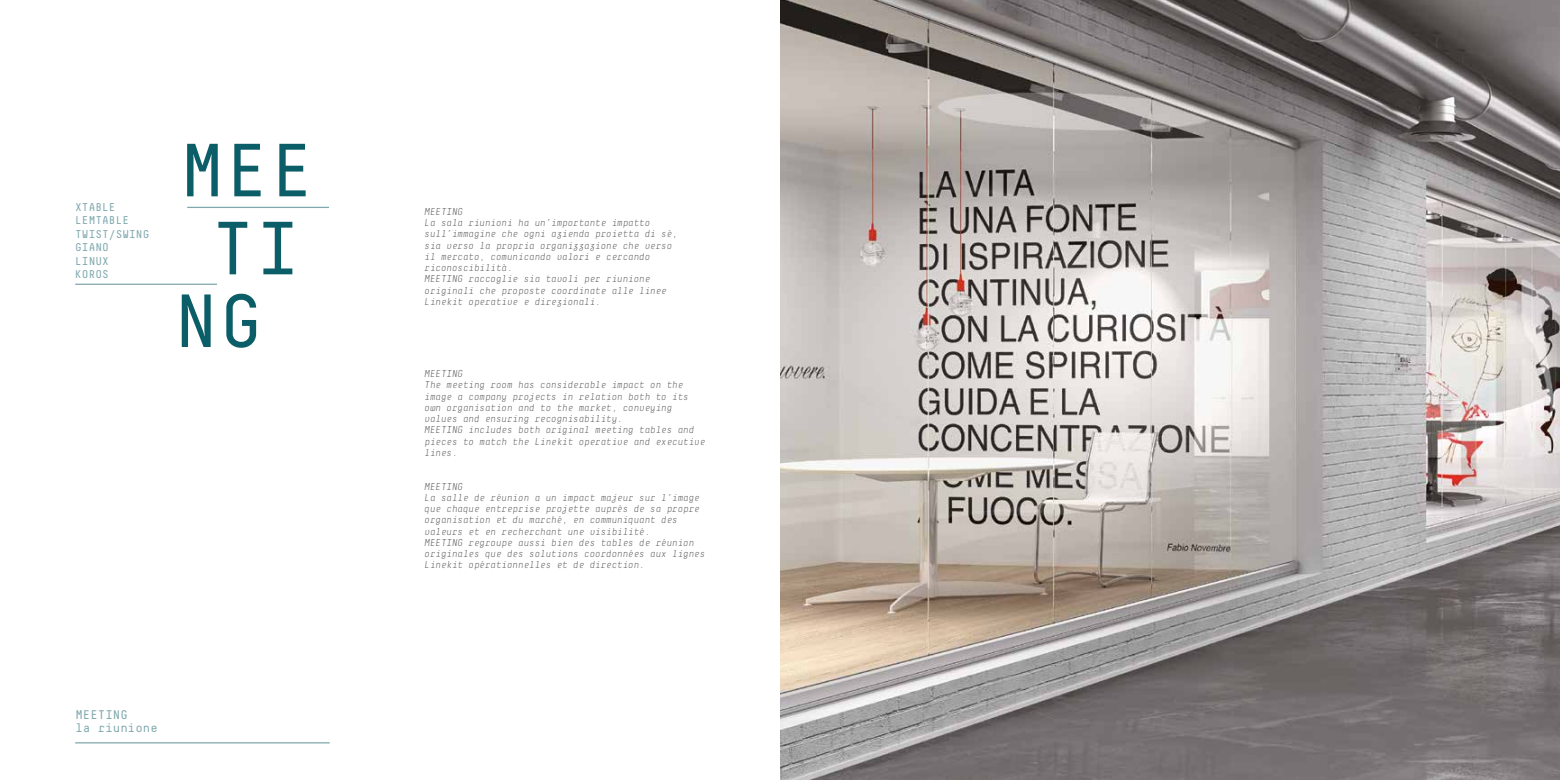
<style>
.page{position:relative;width:1560px;height:780px;background:#fff}
.page>*{position:absolute;margin:0;border:0;box-sizing:border-box;transform-origin:0 0}
.t1{font:75px "Decima Mono";color:#0b5d67}
.t2{font:12.5px/13.8px "Decima Mono";color:#7fa8ad}
.t3{font:11.25px/13.5px "Decima Mono";color:#7fa8ad}
.t4{font:italic 300 10px/11.2px "Decima Mono";letter-spacing:-.05em;color:#575756}
</style>
<div class="page">
<img style="left:780px;top:0;width:779px;height:780px">
<hr style="left:75px;top:742px;width:255px;height:1px;background:#7fa8ad">
<hr style="left:187px;top:207px;width:142px;height:1px;background:#7fa8ad">
<hr style="left:75px;top:283px;width:142px;height:2px;background:#7fa8ad">
<h1 class="t1" style="left:180px;top:128px;width:136px">MEE</h1>
<h1 class="t1" style="left:210px;top:206px;width:91px">TI</h1>
<h1 class="t1" style="left:174px;top:279px;width:91px">NG</h1>
<p class="t3" style="left:75px;top:200px;width:76px">XTABLE<br>LEMTABLE<br>TWIST/SWING<br>GIANO<br>LINUX<br>KOROS</p>
<p class="t4" style="left:424px;top:206px;width:255px">MEETING<br>La sala riunioni ha un’importante impatto sull’immagine che ogni azienda proietta di sè, sia verso la propria organizzazione che verso il mercato, comunicando valori e cercando riconoscibilità.<br>MEETING raccoglie sia tavoli per riunione originali che proposte coordinate alle linee Linekit operative e direzionali.</p>
<p class="t2" style="left:75px;top:707px;width:84px">MEETING<br>la riunione</p>
<p class="t4" style="left:424px;top:368px;width:283px">MEETING<br>The meeting room has considerable impact on the image a company projects in relation both to its own organisation and to the market, conveying values and ensuring recognisability.<br>MEETING includes both original meeting tables and pieces to match the Linekit operative and executive lines.</p>
<p class="t4" style="left:424px;top:480px;width:283px">MEETING<br>La salle de réunion a un impact majeur sur l’image que chaque entreprise projette auprès de sa propre organisation et du marché, en communiquant des valeurs et en recherchant une visibilité.<br>MEETING regroupe aussi bien des tables de réunion originales que des solutions coordonnées aux lignes Linekit opérationnelles et de direction.</p>
</div>
